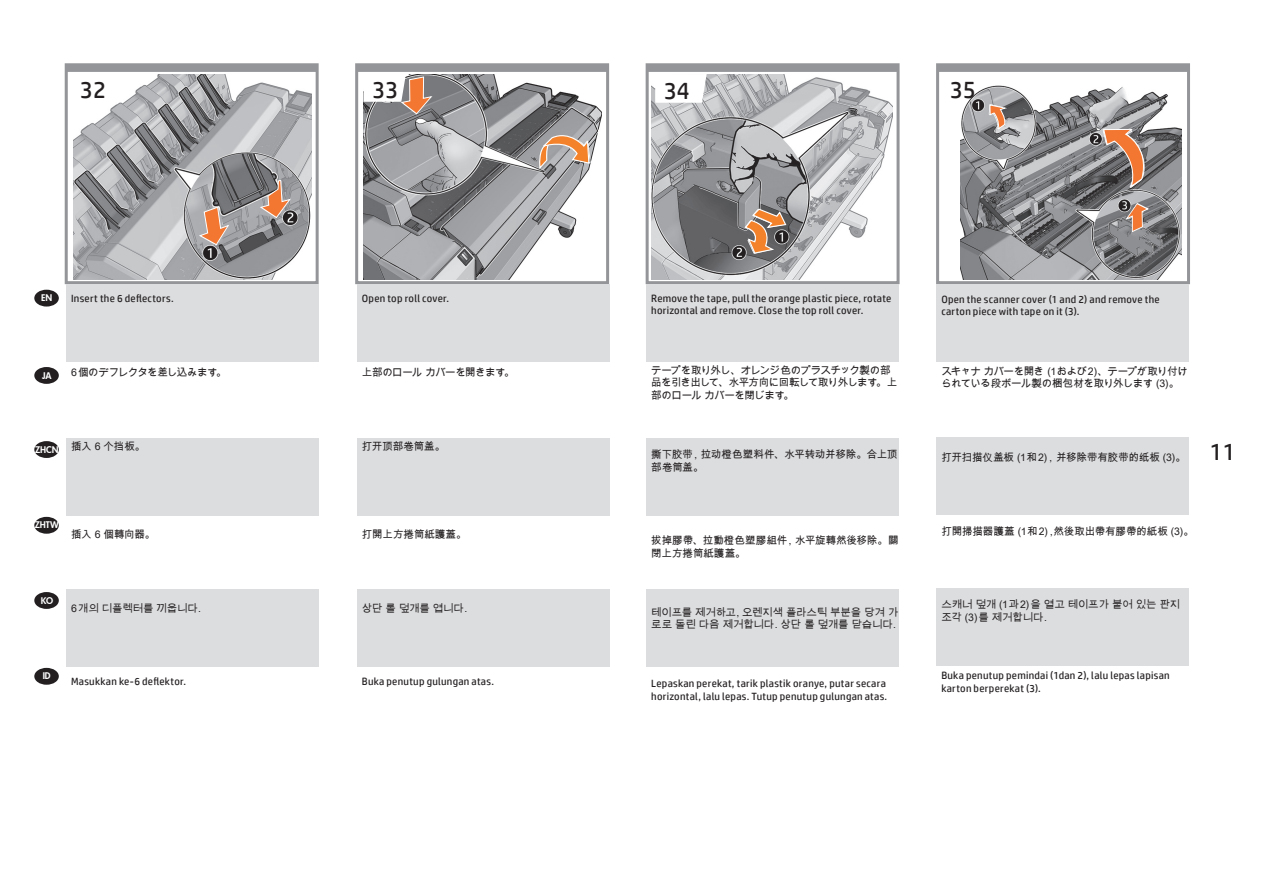
<style>
.page{position:relative;width:1266px;height:890px;background:#fff}
.page>*{position:absolute;margin:0;border:0;box-sizing:border-box;transform-origin:0 0}
.t1{font:24px "HP Simplified";color:#231f20}
.t2{font:10.5px/12.6px "HP Simplified";letter-spacing:.025em;color:#231f20}
.t3{font:10.5px/12.6px "Arial Unicode MS";letter-spacing:-.02em;color:#231f20}
.t4{font:10.5px/12.6px "Arial Unicode MS";letter-spacing:-.05em;color:#231f20}
.t5{font:10.5px/12.6px "Arial Unicode MS";letter-spacing:.005em;color:#231f20}
.t6{font:10.5px "Arial Unicode MS";letter-spacing:-.055em;color:#231f20}
.t7{font:9px "Futura Hv";color:#fff}
</style>
<div class="page">
<div style="left:66px;top:65px;width:251px;height:217px;background:#939598"></div>
<svg style="left:69px;top:72px;width:246px;height:208px;background:#f1f2f2"></svg>
<div style="left:65px;top:63px;width:254px;height:221px;border:3px solid #939598"></div>
<div style="left:357px;top:65px;width:251px;height:217px;background:#939598"></div>
<svg style="left:359px;top:72px;width:246px;height:208px;background:#ededee"></svg>
<div style="left:355px;top:63px;width:254px;height:221px;border:3px solid #939598"></div>
<div style="left:647px;top:65px;width:251px;height:217px;background:#939598"></div>
<svg style="left:650px;top:72px;width:245px;height:208px;background:#f1f1f2"></svg>
<div style="left:646px;top:63px;width:253px;height:221px;border:3px solid #939598"></div>
<div style="left:937px;top:65px;width:251px;height:217px;background:#939598"></div>
<div style="left:938px;top:72px;width:250px;height:210px;background:#fff"></div>
<div style="left:936px;top:63px;width:254px;height:221px;border:3px solid #939598"></div>
<img style="left:74px;top:75px;width:237px;height:204px">
<img style="left:364px;top:75px;width:237px;height:204px">
<img style="left:652px;top:75px;width:240px;height:204px">
<img style="left:961px;top:85px;width:221px;height:194px">
<svg style="left:989px;top:104px;width:19px;height:26px"></svg>
<div style="left:34px;top:289px;width:25px;height:17px;background:#231f20;border-radius:50%"></div>
<div style="left:34px;top:367px;width:25px;height:16px;background:#231f20;border-radius:50%"></div>
<div style="left:34px;top:441px;width:25px;height:17px;background:#231f20;border-radius:50%"></div>
<div style="left:34px;top:516px;width:25px;height:17px;background:#231f20;border-radius:50%"></div>
<div style="left:34px;top:591px;width:25px;height:17px;background:#231f20;border-radius:50%"></div>
<div style="left:34px;top:667px;width:25px;height:17px;background:#231f20;border-radius:50%"></div>
<div style="left:66px;top:285px;width:253px;height:77px;background:#dcdddf"></div>
<div style="left:646px;top:285px;width:253px;height:77px;background:#dcdddf"></div>
<div style="left:357px;top:285px;width:252px;height:77px;background:#dcdddf"></div>
<div style="left:66px;top:438px;width:253px;height:77px;background:#dcdddf"></div>
<div style="left:646px;top:438px;width:253px;height:77px;background:#dcdddf"></div>
<div style="left:357px;top:438px;width:252px;height:77px;background:#dcdddf"></div>
<div style="left:66px;top:589px;width:253px;height:77px;background:#dcdddf"></div>
<div style="left:646px;top:589px;width:253px;height:77px;background:#dcdddf"></div>
<div style="left:357px;top:589px;width:252px;height:77px;background:#dcdddf"></div>
<div style="left:936px;top:284px;width:253px;height:77px;background:#dcdddf"></div>
<div style="left:936px;top:437px;width:253px;height:77px;background:#dcdddf"></div>
<div style="left:936px;top:588px;width:253px;height:77px;background:#dcdddf"></div>
<svg style="left:194px;top:203px;width:39px;height:49px"></svg>
<svg style="left:257px;top:177px;width:36px;height:46px"></svg>
<svg style="left:744px;top:207px;width:43px;height:47px;background:#a3836b"></svg>
<svg style="left:1124px;top:197px;width:26px;height:39px"></svg>
<svg style="left:1103px;top:129px;width:47px;height:58px;background:#9d7a67"></svg>
<div style="left:71px;top:72px;width:53px;height:30px;background:#fff"></div>
<svg style="left:654px;top:73px;width:54px;height:30px;background:#f8f9f9"></svg>
<svg style="left:363px;top:72px;width:70px;height:46px;background:#c4b4ab"></svg>
<svg style="left:538px;top:130px;width:52px;height:41px"></svg>
<h1 class="t1" style="left:80px;top:75px;width:27px">32</h1>
<h1 class="t1" style="left:372px;top:75px;width:27px">33</h1>
<h1 class="t1" style="left:664px;top:76px;width:27px">34</h1>
<h1 class="t1" style="left:950px;top:76px;width:27px">35</h1>
<p class="t7" style="left:41px;top:292px;width:13px">EN</p>
<p class="t2" style="left:71px;top:291px;width:104px">Insert the 6 deflectors.</p>
<p class="t2" style="left:362px;top:291px;width:89px">Open top roll cover.</p>
<p class="t2" style="left:651px;top:291px;width:242px">Remove the tape, pull the orange plastic piece, rotate horizontal and remove. Close the top roll cover.</p>
<p class="t2" style="left:941px;top:292px;width:220px">Open the scanner cover (1 and 2) and remove the carton piece with tape on it (3).</p>
<p class="t7" style="left:42px;top:369px;width:11px">JA</p>
<p class="t6" style="left:71px;top:364px;width:157px">6個のデフレクタを差し込みます。</p>
<p class="t4" style="left:362px;top:365px;width:154px">上部のロール カバーを開きます。</p>
<p class="t4" style="left:651px;top:363px;width:248px">テープを取り外し、オレンジ色のプラスチック製の部品を引き出して、水平方向に回転して取り外します。上部のロール カバーを閉じます。</p>
<p class="t4" style="left:941px;top:364px;width:248px">スキャナ カバーを開き (1および2)、テープが取り付けられている段ボール製の梱包材を取り外します (3)。</p>
<p class="t7" style="left:35px;top:443px;width:25px">ZHCN</p>
<p class="t3" style="left:71px;top:439px;width:76px">插入 6 个挡板。</p>
<p class="t3" style="left:362px;top:439px;width:85px">打开顶部卷筒盖。</p>
<p class="t3" style="left:651px;top:447px;width:248px">撕下胶带，拉动橙色塑料件、水平转动并移除。合上顶部卷筒盖。</p>
<p class="t3" style="left:941px;top:450px;width:246px">打开扫描仪盖板 (1和2)，并移除带有胶带的纸板 (3)。</p>
<h1 class="t1" style="left:1210px;top:437px;width:27px">11</h1>
<p class="t7" style="left:35px;top:518px;width:26px">ZHTW</p>
<p class="t3" style="left:71px;top:527px;width:86px">插入 6 個轉向器。</p>
<p class="t3" style="left:362px;top:527px;width:106px">打開上方捲筒紙護蓋。</p>
<p class="t5" style="left:651px;top:534px;width:249px">拔掉膠帶、拉動橙色塑膠組件，水平旋轉然後移除。關閉上方捲筒紙護蓋。</p>
<p class="t3" style="left:941px;top:524px;width:254px">打開掃描器護蓋 (1和2)，然後取出帶有膠帶的紙板 (3)。</p>
<p class="t7" style="left:41px;top:594px;width:14px">KO</p>
<p class="t3" style="left:71px;top:601px;width:131px">6개의 디플렉터를 끼웁니다.</p>
<p class="t3" style="left:362px;top:601px;width:107px">상단 롤 덮개를 엽니다.</p>
<p class="t3" style="left:651px;top:605px;width:249px">테이프를 제거하고, 오렌지색 플라스틱 부분을 당겨 가 로로 돌린 다음 제거합니다. 상단 롤 덮개를 닫습니다.</p>
<p class="t3" style="left:941px;top:597px;width:240px">스캐너 덮개 (1과2)을 열고 테이프가 붙어 있는 판지 조각 (3)를 제거합니다.</p>
<p class="t7" style="left:43px;top:669px;width:10px">ID</p>
<p class="t2" style="left:71px;top:674px;width:116px">Masukkan ke-6 deflektor.</p>
<p class="t2" style="left:362px;top:674px;width:134px">Buka penutup gulungan atas.</p>
<p class="t2" style="left:651px;top:676px;width:237px">Lepaskan perekat, tarik plastik oranye, putar secara horizontal, lalu lepas. Tutup penutup gulungan atas.</p>
<p class="t2" style="left:941px;top:669px;width:230px">Buka penutup pemindai (1dan 2), lalu lepas lapisan karton berperekat (3).</p>
</div>
